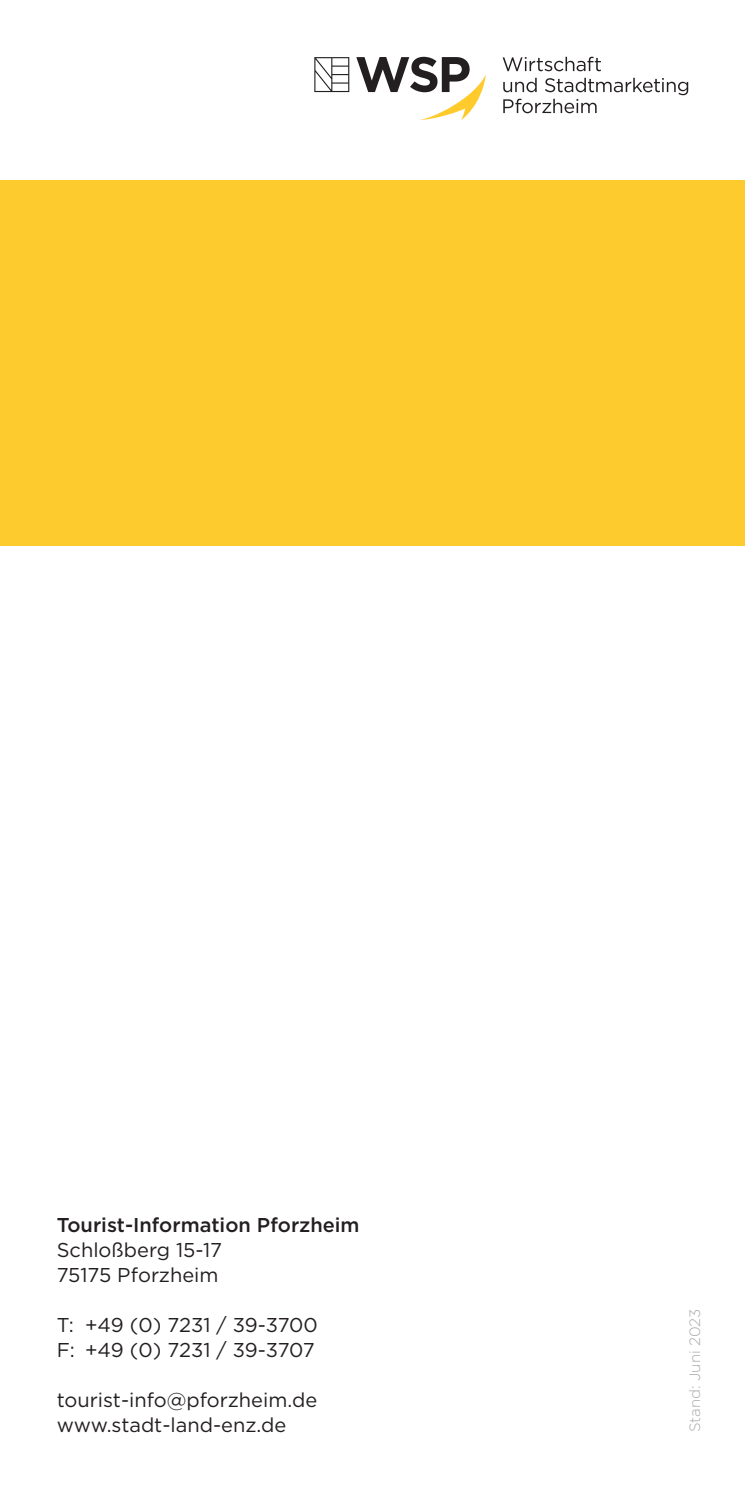
<style>
.page{position:relative;width:745px;height:1489px;background:#fff}
.page>*{position:absolute;margin:0;border:0;box-sizing:border-box;transform-origin:0 0}
.t1{font:20px/25px "Gotham";color:#231f20}
.t2{font:500 20px "Gotham";color:#231f20}
.t3{font:300 15px "Gotham";color:#a8a9ad}
</style>
<div class="page">
<div style="left:0;top:180px;width:744px;height:366px;background:#fecb2f"></div>
<svg style="left:502px;top:57px;width:98px;height:14px"></svg>
<svg style="left:503px;top:78px;width:184px;height:35px"></svg>
<svg style="left:314px;top:57px;width:35px;height:35px"></svg>
<svg style="left:356px;top:57px;width:129px;height:63px"></svg>
<p class="t2" style="left:57px;top:1211px;width:304px">Tourist-Information Pforzheim</p>
<p class="t1" style="left:57px;top:1236px;width:167px">Schloßberg 15-17<br>75175 Pforzheim</p>
<p class="t1" style="left:57px;top:1311px;width:262px">T: +49 (0) 7231 / 39-3700<br>F: +49 (0) 7231 / 39-3707</p>
<p class="t1" style="left:57px;top:1386px;width:262px">tourist-info@pforzheim.de www.stadt-land-enz.de</p>
<p class="t3" style="left:685px;top:1431px;width:125px;rotate:-90deg">Stand: Juni 2023</p>
</div>
